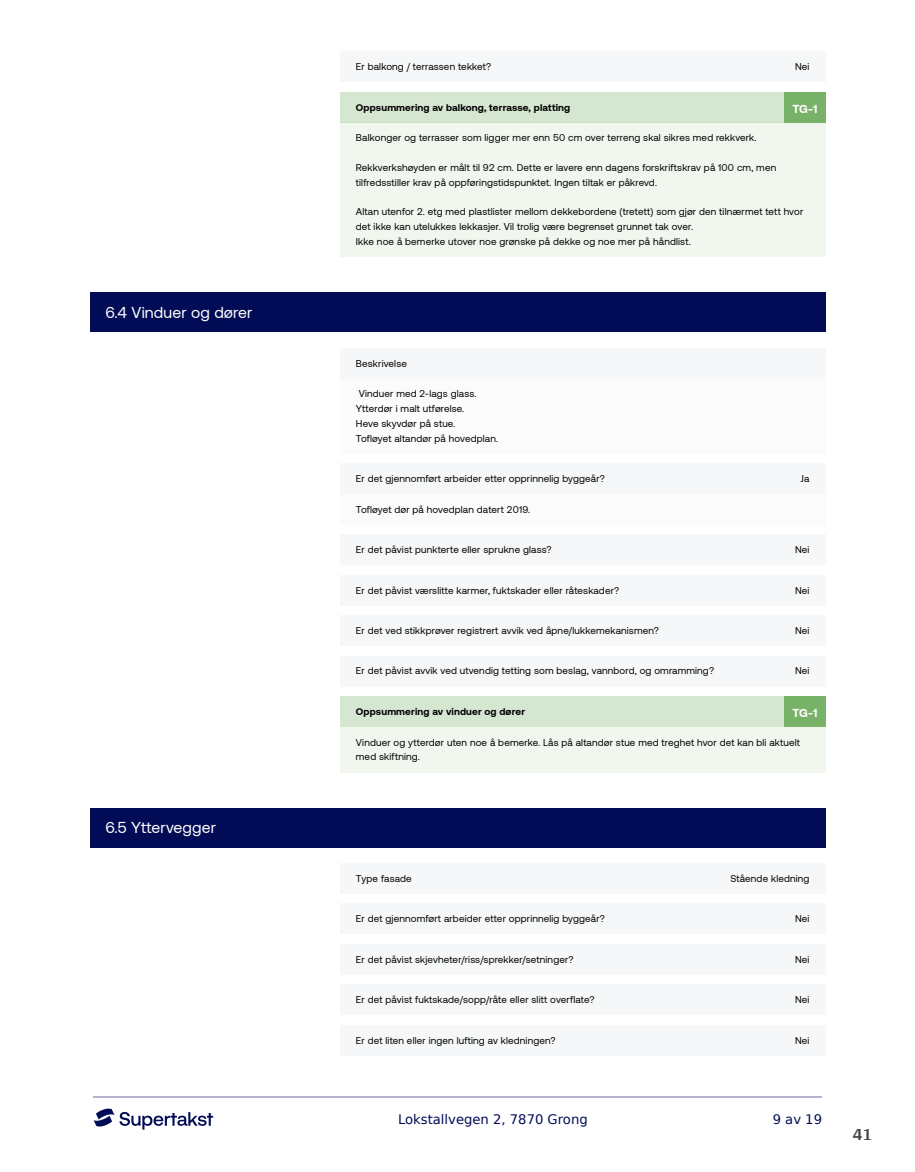
<style>
.page{position:relative;width:915px;height:1172px;background:#fff}
.page>*{position:absolute;margin:0;border:0;box-sizing:border-box;transform-origin:0 0}
.t1{font:700 18px "Arya";color:#414749}
.t2{font:15.75px "Aeonik";letter-spacing:.01em;color:#fff}
.t3{font:13.2px "DejaVu Sans";color:#020c56}
.t4{font:700 11.85px "Aeonik";color:#fff}
.t5{font:9.9px/14.9px "Aeonik";letter-spacing:.015em;color:#000}
.t6{font:700 9.9px "Aeonik";letter-spacing:.015em;color:#000}
</style>
<div class="page">
<hr style="left:93px;top:1097px;width:728px;height:1px;background:#b2b5cb">
<svg style="left:94px;top:1108px;width:119px;height:21px"></svg>
<div style="left:89px;top:292px;width:736px;height:40px;background:#020c56"></div>
<div style="left:89px;top:808px;width:736px;height:39px;background:#020c56"></div>
<div style="left:340px;top:123px;width:485px;height:134px;background:#f1f7ef"></div>
<div style="left:340px;top:378px;width:485px;height:75px;background:#f5f7f8"></div>
<div style="left:340px;top:494px;width:485px;height:30px;background:#f5f7f8"></div>
<div style="left:340px;top:727px;width:485px;height:45px;background:#f1f7ef"></div>
<div style="left:340px;top:52px;width:485px;height:30px;background:#f5f7f8"></div>
<div style="left:340px;top:92px;width:485px;height:31px;background:#d6e7d1"></div>
<div style="left:783px;top:92px;width:42px;height:31px;background:#78b168"></div>
<div style="left:340px;top:348px;width:485px;height:30px;background:#f5f7f8"></div>
<div style="left:340px;top:463px;width:485px;height:31px;background:#f5f7f8"></div>
<div style="left:340px;top:534px;width:485px;height:31px;background:#f5f7f8"></div>
<div style="left:340px;top:575px;width:485px;height:30px;background:#f5f7f8"></div>
<div style="left:340px;top:615px;width:485px;height:31px;background:#f5f7f8"></div>
<div style="left:340px;top:656px;width:485px;height:30px;background:#f5f7f8"></div>
<div style="left:340px;top:696px;width:485px;height:31px;background:#d6e7d1"></div>
<div style="left:783px;top:696px;width:42px;height:31px;background:#78b168"></div>
<div style="left:340px;top:863px;width:485px;height:31px;background:#f5f7f8"></div>
<div style="left:340px;top:903px;width:485px;height:31px;background:#f5f7f8"></div>
<div style="left:340px;top:944px;width:485px;height:30px;background:#f5f7f8"></div>
<div style="left:340px;top:984px;width:485px;height:31px;background:#f5f7f8"></div>
<div style="left:340px;top:1025px;width:485px;height:30px;background:#f5f7f8"></div>
<h2 class="t2" style="left:105px;top:304px;width:149px">6.4 Vinduer og dører</h2>
<h2 class="t2" style="left:105px;top:819px;width:112px">6.5 Yttervegger</h2>
<p class="t5" style="left:356px;top:60px;width:137px">Er balkong / terrassen tekket?</p>
<p class="t5" style="left:794px;top:60px;width:16px">Nei</p>
<p class="t6" style="left:356px;top:102px;width:216px">Oppsummering av balkong, terrasse, platting</p>
<p class="t4" style="left:792px;top:102px;width:27px">TG-1</p>
<p class="t5" style="left:356px;top:131px;width:402px">Balkonger og terrasser som ligger mer enn 50 cm over terreng skal sikres med rekkverk.</p>
<p class="t5" style="left:356px;top:160px;width:421px">Rekkverkshøyden er målt til 92 cm. Dette er lavere enn dagens forskriftskrav på 100 cm, men tilfredsstiller krav på oppføringstidspunktet. Ingen tiltak er påkrevd.</p>
<p class="t5" style="left:356px;top:205px;width:449px">Altan utenfor 2. etg med plastlister mellom dekkebordene (tretett) som gjør den tilnærmet tett hvor det ikke kan utelukkes lekkasjer. Vil trolig være begrenset grunnet tak over.<br>Ikke noe å bemerke utover noe grønske på dekke og noe mer på håndlist.</p>
<p class="t5" style="left:356px;top:356px;width:53px">Beskrivelse</p>
<p class="t5" style="left:356px;top:386px;width:144px">Vinduer med 2-lags glass.<br>Ytterdør i malt utførelse.<br>Heve skyvdør på stue.<br>Tofløyet altandør på hovedplan.</p>
<p class="t5" style="left:356px;top:471px;width:250px">Er det gjennomført arbeider etter opprinnelig byggeår?</p>
<p class="t5" style="left:800px;top:471px;width:10px">Ja</p>
<p class="t5" style="left:356px;top:502px;width:176px">Tofløyet dør på hovedplan datert 2019.</p>
<p class="t5" style="left:356px;top:542px;width:197px">Er det påvist punkterte eller sprukne glass?</p>
<p class="t5" style="left:794px;top:542px;width:16px">Nei</p>
<p class="t5" style="left:356px;top:583px;width:265px">Er det påvist værslitte karmer, fuktskader eller råteskader?</p>
<p class="t5" style="left:794px;top:583px;width:16px">Nei</p>
<p class="t5" style="left:356px;top:623px;width:304px">Er det ved stikkprøver registrert avvik ved åpne/lukkemekanismen?</p>
<p class="t5" style="left:794px;top:623px;width:16px">Nei</p>
<p class="t5" style="left:356px;top:664px;width:359px">Er det påvist avvik ved utvendig tetting som beslag, vannbord, og omramming?</p>
<p class="t5" style="left:794px;top:664px;width:16px">Nei</p>
<p class="t6" style="left:356px;top:706px;width:170px">Oppsummering av vinduer og dører</p>
<p class="t4" style="left:792px;top:706px;width:27px">TG-1</p>
<p class="t5" style="left:356px;top:735px;width:445px">Vinduer og ytterdør uten noe å bemerke. Lås på altandør stue med treghet hvor det kan bli aktuelt med skiftning.</p>
<p class="t5" style="left:356px;top:871px;width:57px">Type fasade</p>
<p class="t5" style="left:730px;top:871px;width:81px">Stående kledning</p>
<p class="t5" style="left:356px;top:911px;width:250px">Er det gjennomført arbeider etter opprinnelig byggeår?</p>
<p class="t5" style="left:794px;top:911px;width:16px">Nei</p>
<p class="t5" style="left:356px;top:952px;width:219px">Er det påvist skjevheter/riss/sprekker/setninger?</p>
<p class="t5" style="left:794px;top:952px;width:16px">Nei</p>
<p class="t5" style="left:356px;top:992px;width:240px">Er det påvist fuktskade/sopp/råte eller slitt overflate?</p>
<p class="t5" style="left:794px;top:992px;width:16px">Nei</p>
<p class="t5" style="left:356px;top:1033px;width:201px">Er det liten eller ingen lufting av kledningen?</p>
<p class="t5" style="left:794px;top:1033px;width:16px">Nei</p>
<h3 class="t3" style="left:398px;top:1108px;width:191px">Lokstallvegen 2, 7870 Grong</h3>
<h3 class="t3" style="left:772px;top:1108px;width:51px">9 av 19</h3>
<h1 class="t1" style="left:852px;top:1123px;width:21px">41</h1>
</div>
